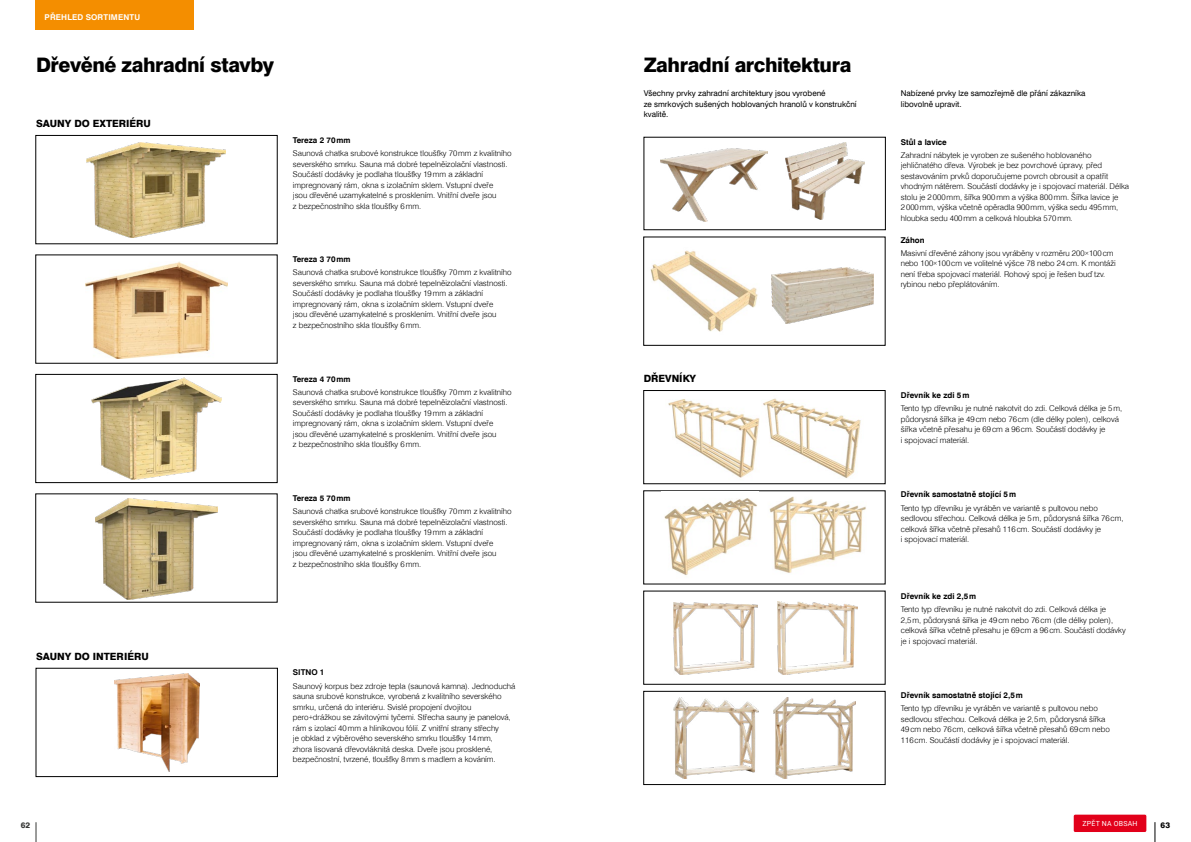
<style>
.page{position:relative;width:1191px;height:842px;background:#fff}
.page>*{position:absolute;margin:0;border:0;box-sizing:border-box;transform-origin:0 0}
.t1{font:800 20px "Swiss 721 TL";letter-spacing:-.02em;color:#000}
.t2{font:800 10px "Swiss 721 TL";color:#000}
.t3{font:300 8px/10.5px "Swiss 721 TL";color:#000}
.t4{font:8px/10.5px "Swiss 721 TL";color:#000}
.t5{font:700 8px "Swiss 721 TL";color:#000}
.t6{font:700 8px "Swiss 721 TL";letter-spacing:.02em;color:#fff}
.t7{font:800 8px "Swiss 721 TL";color:#383937}
.t8{font:800 8px "Swiss 721 TL";color:#000}
.t9{font:7px "Roboto";letter-spacing:.035em;color:#fff}
</style>
<div class="page">
<svg style="left:36px;top:822px;width:1px;height:20px"></svg>
<svg style="left:1154px;top:822px;width:1px;height:20px"></svg>
<div style="left:1073px;top:814px;width:73px;height:18px;background:#e2001a;border-radius:2px"></div>
<div style="left:1073px;top:814px;width:74px;height:19px;border:1px solid #fff;border-radius:2px"></div>
<div style="left:643px;top:390px;width:242px;height:94px;border:1px solid #000"></div>
<div style="left:36px;top:0;width:158px;height:29px;background:#f48e00"></div>
<img style="left:115px;top:673px;width:84px;height:98px">
<div style="left:36px;top:668px;width:242px;height:109px;border:1px solid #000"></div>
<img style="left:668px;top:399px;width:92px;height:79px">
<img style="left:763px;top:398px;width:98px;height:80px">
<img style="left:769px;top:496px;width:97px;height:77px">
<img style="left:664px;top:498px;width:93px;height:78px">
<img style="left:772px;top:268px;width:101px;height:56px">
<img style="left:650px;top:250px;width:108px;height:82px">
<img style="left:86px;top:142px;width:140px;height:95px">
<div style="left:36px;top:135px;width:241px;height:109px;border:1px solid #000"></div>
<img style="left:85px;top:261px;width:142px;height:97px">
<img style="left:92px;top:377px;width:129px;height:102px">
<div style="left:36px;top:374px;width:241px;height:109px;border:1px solid #000"></div>
<img style="left:95px;top:499px;width:122px;height:100px">
<img style="left:660px;top:148px;width:107px;height:74px">
<img style="left:786px;top:143px;width:78px;height:76px">
<div style="left:643px;top:691px;width:242px;height:94px;border:1px solid #000"></div>
<img style="left:673px;top:602px;width:84px;height:72px">
<img style="left:673px;top:697px;width:85px;height:81px">
<img style="left:777px;top:601px;width:80px;height:73px">
<img style="left:773px;top:697px;width:82px;height:81px">
<p class="t6" style="left:45px;top:12px;width:97px">PŘEHLED SORTIMENTU</p>
<h1 class="t1" style="left:36px;top:51px;width:240px">Dřevěné zahradní stavby</h1>
<p class="t2" style="left:36px;top:117px;width:116px">SAUNY DO EXTERIÉRU</p>
<p class="t5" style="left:293px;top:135px;width:59px">Tereza 2 70mm</p>
<p class="t3" style="left:293px;top:148px;width:220px">Saunová chatka srubové konstrukce tloušťky 70mm z kvalitního severského smrku. Sauna má dobré tepelněizolační vlastnosti.<br>Součástí dodávky je podlaha tloušťky 19mm a základní impregnovaný rám, okna s izolačním sklem. Vstupní dveře<br>jsou dřevěné uzamykatelné s prosklením. Vnitřní dveře jsou<br>z bezpečnostního skla tloušťky 6mm.</p>
<p class="t5" style="left:293px;top:254px;width:59px">Tereza 3 70mm</p>
<p class="t3" style="left:293px;top:267px;width:220px">Saunová chatka srubové konstrukce tloušťky 70mm z kvalitního severského smrku. Sauna má dobré tepelněizolační vlastnosti.<br>Součástí dodávky je podlaha tloušťky 19mm a základní impregnovaný rám, okna s izolačním sklem. Vstupní dveře<br>jsou dřevěné uzamykatelné s prosklením. Vnitřní dveře jsou<br>z bezpečnostního skla tloušťky 6mm.</p>
<p class="t5" style="left:293px;top:373px;width:59px">Tereza 4 70mm</p>
<p class="t3" style="left:293px;top:386px;width:220px">Saunová chatka srubové konstrukce tloušťky 70mm z kvalitního severského smrku. Sauna má dobré tepelněizolační vlastnosti.<br>Součástí dodávky je podlaha tloušťky 19mm a základní impregnovaný rám, okna s izolačním sklem. Vstupní dveře<br>jsou dřevěné uzamykatelné s prosklením. Vnitřní dveře jsou<br>z bezpečnostního skla tloušťky 6mm.</p>
<p class="t5" style="left:293px;top:493px;width:59px">Tereza 5 70mm</p>
<p class="t3" style="left:293px;top:506px;width:220px">Saunová chatka srubové konstrukce tloušťky 70mm z kvalitního severského smrku. Sauna má dobré tepelněizolační vlastnosti.<br>Součástí dodávky je podlaha tloušťky 19mm a základní impregnovaný rám, okna s izolačním sklem. Vstupní dveře<br>jsou dřevěné uzamykatelné s prosklením. Vnitřní dveře jsou<br>z bezpečnostního skla tloušťky 6mm.</p>
<p class="t2" style="left:36px;top:649px;width:114px">SAUNY DO INTERIÉRU</p>
<p class="t5" style="left:293px;top:667px;width:33px">SITNO 1</p>
<p class="t3" style="left:293px;top:680px;width:224px">Saunový korpus bez zdroje tepla (saunová kamna). Jednoduchá sauna srubové konstrukce, vyrobená z kvalitního severského smrku, určená do interiéru. Svislé propojení dvojitou pero+drážkou se závitovými tyčemi. Střecha sauny je panelová, rám s izolací 40mm a hliníkovou fólií. Z vnitřní strany střechy<br>je obklad z výběrového severského smrku tloušťky 14mm,<br>zhora lisovaná dřevovláknitá deska. Dveře jsou prosklené, bezpečnostní, tvrzené, tloušťky 8mm s madlem a kováním.</p>
<h1 class="t1" style="left:643px;top:51px;width:209px">Zahradní architektura</h1>
<p class="t4" style="left:643px;top:88px;width:214px">Všechny prvky zahradní architektury jsou vyrobené<br>ze smrkových sušených hoblovaných hranolů v konstrukční kvalitě.</p>
<p class="t2" style="left:643px;top:372px;width:54px">DŘEVNÍKY</p>
<p class="t4" style="left:901px;top:88px;width:186px">Nabízené prvky lze samozřejmě dle přání zákazníka libovolně upravit.</p>
<p class="t5" style="left:901px;top:136px;width:47px">Stůl a lavice</p>
<p class="t3" style="left:901px;top:150px;width:230px">Zahradní nábytek je vyroben ze sušeného hoblovaného jehličnatého dřeva. Výrobek je bez povrchové úpravy, před sestavováním prvků doporučujeme povrch obrousit a opatřit vhodným nátěrem. Součástí dodávky je i spojovací materiál. Délka stolu je 2000mm, šířka 900mm a výška 800mm. Šířka lavice je 2000mm, výška včetně opěradla 900mm, výška sedu 495mm, hloubka sedu 400mm a celková hloubka 570mm.</p>
<p class="t5" style="left:900px;top:234px;width:25px">Záhon</p>
<p class="t3" style="left:900px;top:247px;width:217px">Masivní dřevěné záhony jsou vyráběny v rozměru 200×100cm nebo 100×100cm ve volitelné výšce 78 nebo 24cm. K montáži není třeba spojovací materiál. Rohový spoj je řešen buď tzv. rybinou nebo přeplátováním.</p>
<p class="t5" style="left:901px;top:390px;width:70px">Dřevník ke zdi 5m</p>
<p class="t3" style="left:901px;top:403px;width:223px">Tento typ dřevníku je nutné nakotvit do zdi. Celková délka je 5m, půdorysná šířka je 49cm nebo 76cm (dle délky polen), celková šířka včetně přesahu je 69cm a 96cm. Součástí dodávky je<br>i spojovací materiál.</p>
<p class="t5" style="left:901px;top:489px;width:117px">Dřevník samostatně stojící 5m</p>
<p class="t3" style="left:901px;top:502px;width:224px">Tento typ dřevníku je vyráběn ve variantě s pultovou nebo sedlovou střechou. Celková délka je 5m, půdorysná šířka 76cm, celková šířka včetně přesahů 116cm. Součástí dodávky je<br>i spojovací materiál.</p>
<p class="t5" style="left:901px;top:591px;width:77px">Dřevník ke zdi 2,5m</p>
<p class="t3" style="left:901px;top:604px;width:226px">Tento typ dřevníku je nutné nakotvit do zdi. Celková délka je 2,5m, půdorysná šířka je 49cm nebo 76cm (dle délky polen), celková šířka včetně přesahu je 69cm a 96cm. Součástí dodávky je i spojovací materiál.</p>
<p class="t5" style="left:901px;top:690px;width:124px">Dřevník samostatně stojící 2,5m</p>
<p class="t3" style="left:901px;top:703px;width:210px">Tento typ dřevníku je vyráběn ve variantě s pultovou nebo sedlovou střechou. Celková délka je 2,5m, půdorysná šířka 49cm nebo 76cm, celková šířka včetně přesahů 69cm nebo 116cm. Součástí dodávky je i spojovací materiál.</p>
<p class="t7" style="left:21px;top:820px;width:11px">62</p>
<p class="t9" style="left:1082px;top:818px;width:56px">ZPĚT NA OBSAH</p>
<p class="t8" style="left:1160px;top:820px;width:11px">63</p>
</div>
